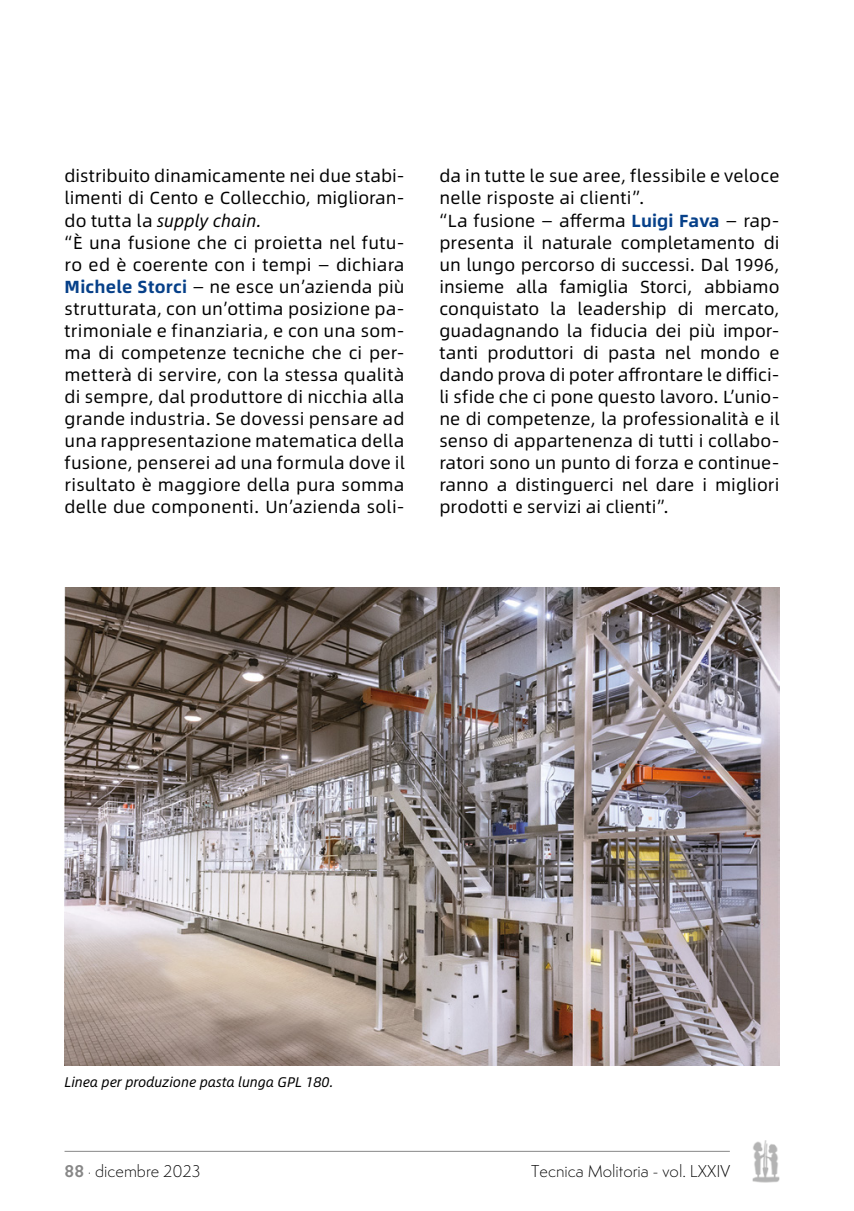
<style>
.page{position:relative;width:854px;height:1211px;background:#fff}
.page>*{position:absolute;margin:0;border:0;box-sizing:border-box;transform-origin:0 0}
.t1{font:17.5px/22.1px "Alibaba Sans";letter-spacing:.01em;color:#000}
.t2{font:300 15.75px "Semplicita Pro";color:#000}
.t3{font:italic 14px "Alibaba Sans";color:#000}
.s1{font-style:italic}
.s2{font-weight:700;color:#064089}
.s3{font-weight:700;color:#878787}
</style>
<div class="page">
<hr style="left:64px;top:1150px;width:665px;height:1px;background:#878787">
<img style="left:752px;top:1140px;width:27px;height:42px">
<img style="left:64px;top:587px;width:715px;height:478px">
<p class="t1" style="left:64px;top:164px;width:341px">distribuito dinamicamente nei due stabi&shy;limenti di Cento e Collecchio, miglioran&shy;do tutta la <span class="s1">supply chain.<br></span>“È una fusione che ci proietta nel futu&shy;ro ed è coerente con i tempi — dichiara <span class="s2">Michele Storci</span> — ne esce un’azienda più strutturata, con un’ottima posizione pa&shy;trimoniale e finanziaria, e con una som&shy;ma di competenze tecniche che ci per&shy;metterà di servire, con la stessa qualità di sempre, dal produttore di nicchia alla grande industria. Se dovessi pensare ad una rappresentazione matematica della fusione, penserei ad una formula dove il risultato è maggiore della pura somma delle due componenti. Un’azienda soli-</p>
<p class="t1" style="left:439px;top:164px;width:341px">da in tutte le sue aree, flessibile e veloce nelle risposte ai clienti”.<br>“La fusione — afferma <span class="s2">Luigi Fava</span> — rap&shy;presenta il naturale completamento di un lungo percorso di successi. Dal 1996, insieme alla famiglia Storci, abbiamo conquistato la leadership di mercato, guadagnando la fiducia dei più impor&shy;tanti produttori di pasta nel mondo e dando prova di poter affrontare le diffici&shy;li sfide che ci pone questo lavoro. L’unio&shy;ne di competenze, la professionalità e il senso di appartenenza di tutti i collabo&shy;ratori sono un punto di forza e continue&shy;ranno a distinguerci nel dare i migliori prodotti e servizi ai clienti”.</p>
<p class="t3" style="left:64px;top:1071px;width:270px">Linea per produzione pasta lunga GPL 180.</p>
<p class="t2" style="left:64px;top:1160px;width:137px"><span class="s3">88</span> <sub>˙</sub> dicembre 2023</p>
<p class="t2" style="left:531px;top:1160px;width:200px">Tecnica Molitoria - vol. LXXIV</p>
</div>
